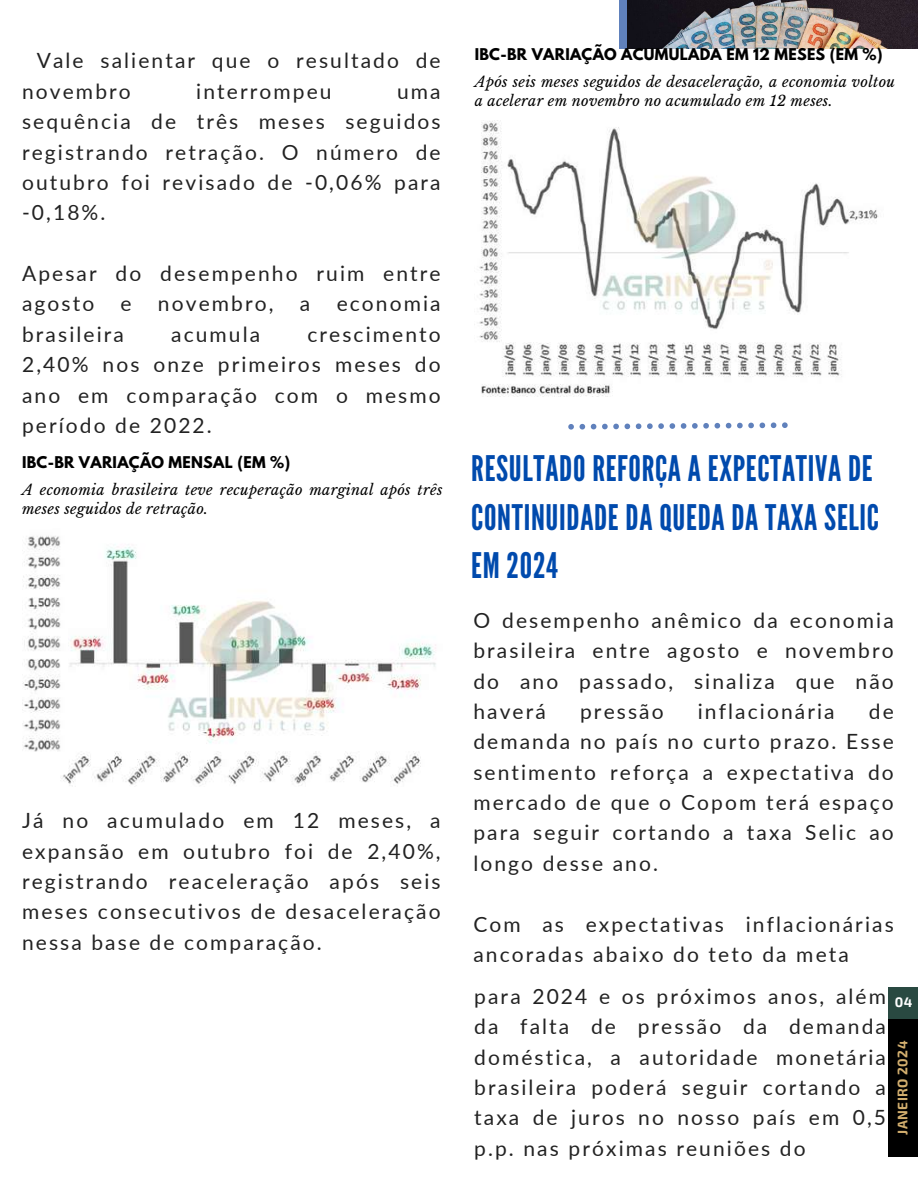
<style>
.page{position:relative;width:918px;height:1188px;background:#fff}
.page>*{position:absolute;margin:0;border:0;box-sizing:border-box;transform-origin:0 0}
.t1{font:35.25px/48.3px "League Gothic";letter-spacing:.02em;color:#004aad}
.t2{font:21px/30.3px "Lato";letter-spacing:.1em;color:#222;text-align:justify}
.t3{font:italic 14.4px/19.2px "Libre Baskerville";letter-spacing:.02em;color:#000}
.t4{font:700 14.4px "League Spartan";letter-spacing:.02em;color:#000}
.t5{font:700 13.65px "Exo 2";letter-spacing:.03em;color:#d2ae6e}
.t6{font:700 13.65px "Exo 2";color:#fff}
</style>
<div class="page">
<div style="left:888px;top:987px;width:30px;height:32px;background:#294941"></div>
<div style="left:620px;top:0;width:298px;height:49px;background:#6081bc"></div>
<img style="left:628px;top:0;width:290px;height:48px">
<div style="left:888px;top:1019px;width:30px;height:137px;background:#000"></div>
<img style="left:22px;top:536px;width:414px;height:249px">
<img style="left:479px;top:121px;width:399px;height:275px">
<svg style="left:568px;top:422px;width:220px;height:8px"></svg>
<p class="t2" style="left:22px;top:45px;width:420px;text-indent:15px">Vale salientar que o resultado de novembro</p>
<p class="t2" style="left:196px;top:76px;width:137px">interrompeu</p>
<p class="t2" style="left:22px;top:76px;width:420px;text-indent:375px">uma sequência de três meses seguidos registrando retração. O número de outubro foi revisado de -0,06% para -0,18%.</p>
<p class="t2" style="left:22px;top:258px;width:420px">Apesar do desempenho ruim entre agosto</p>
<p class="t2" style="left:121px;top:288px;width:13px">e</p>
<p class="t2" style="left:158px;top:288px;width:117px">novembro,</p>
<p class="t2" style="left:300px;top:288px;width:12px">a</p>
<p class="t2" style="left:337px;top:288px;width:106px">economia</p>
<p class="t2" style="left:22px;top:319px;width:103px">brasileira</p>
<p class="t2" style="left:171px;top:319px;width:91px">acumula</p>
<p class="t2" style="left:22px;top:319px;width:420px;text-indent:285px">crescimento 2,40% nos onze primeiros meses do ano em comparação com o mesmo período de 2022.</p>
<p class="t4" style="left:22px;top:455px;width:270px">IBC-BR VARIAÇÃO MENSAL (EM %)</p>
<p class="t3" style="left:22px;top:480px;width:422px">A economia brasileira teve recuperação marginal após três meses seguidos de retração.</p>
<p class="t2" style="left:22px;top:805px;width:420px">Já no acumulado em 12 meses, a expansão em outubro foi de 2,40%, registrando reaceleração após seis meses consecutivos de desaceleração nessa base de comparação.</p>
<p class="t4" style="left:475px;top:47px;width:409px">IBC-BR VARIAÇÃO ACUMULADA EM 12 MESES (EM %)</p>
<p class="t3" style="left:475px;top:73px;width:422px">Após seis meses seguidos de desaceleração, a economia voltou a acelerar em novembro no acumulado em 12 meses.</p>
<h1 class="t1" style="left:471px;top:445px;width:409px">RESULTADO REFORÇA A EXPECTATIVA DE<br>CONTINUIDADE DA QUEDA DA TAXA SELIC<br>EM 2024</h1>
<p class="t2" style="left:473px;top:605px;width:422px">O desempenho anêmico da economia brasileira entre agosto e novembro do ano passado, sinaliza que não haverá</p>
<p class="t2" style="left:473px;top:696px;width:422px;text-indent:396px">de demanda no país no curto prazo. Esse sentimento reforça a expectativa do mercado de que o Copom terá espaço para seguir cortando a taxa Selic ao longo desse ano.</p>
<p class="t2" style="left:580px;top:696px;width:85px">pressão</p>
<p class="t2" style="left:698px;top:696px;width:138px">inflacionária</p>
<p class="t2" style="left:473px;top:908px;width:422px">Com as expectativas inflacionárias ancoradas abaixo do teto da meta</p>
<p class="t2" style="left:474px;top:981px;width:413px">para 2024 e os próximos anos, além da falta de pressão da demanda doméstica, a autoridade monetária brasileira poderá seguir cortando a taxa de juros no nosso país em 0,5 p.p. nas próximas reuniões do</p>
<p class="t6" style="left:895px;top:993px;width:19px">04</p>
<p class="t5" style="left:894px;top:1135px;width:95px;rotate:-90deg">JANEIRO 2024</p>
</div>
